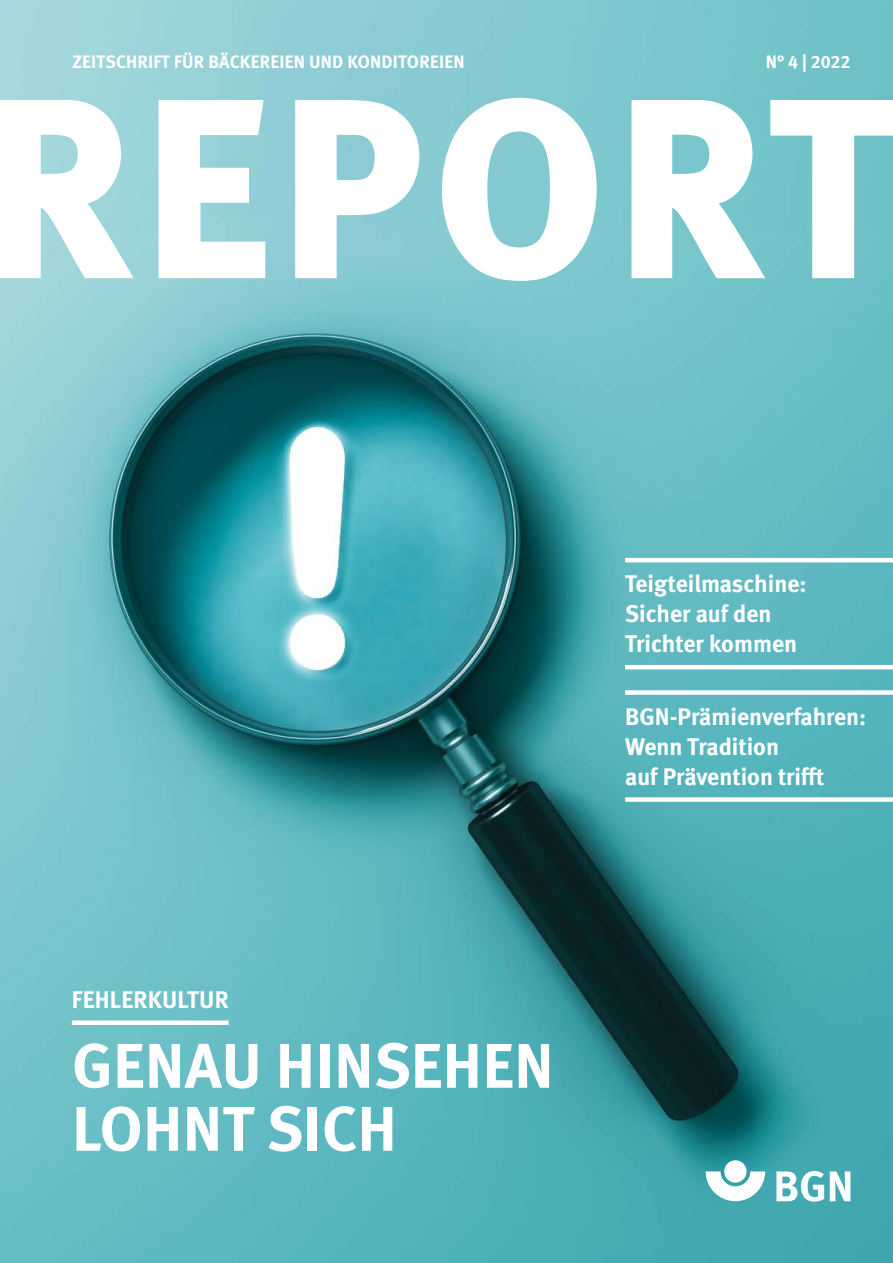
<style>
.page{position:relative;width:893px;height:1263px;background:#fff}
.page>*{position:absolute;margin:0;border:0;box-sizing:border-box;transform-origin:0 0}
.t1{font:700 63px/63px "DGUV Meta";letter-spacing:.01em;color:#fff}
.Titel_Störer_HL{font:700 24px/30px "DGUV Meta";color:#fff}
.Titel_Kopfzeile{font:700 18px "DGUV Meta";letter-spacing:.01em;color:#fff}
</style>
<div class="page">
<img style="left:0;top:0;width:893px;height:1263px">
<svg style="left:706px;top:1171px;width:59px;height:30px"></svg>
<div style="left:724px;top:1160px;width:23px;height:22px;background:#fff;border-radius:50%"></div>
<svg style="left:776px;top:1171px;width:48px;height:30px"></svg>
<svg style="left:830px;top:1171px;width:20px;height:30px"></svg>
<svg style="left:0;top:94px;width:893px;height:190px"></svg>
<div style="left:72px;top:1020px;width:157px;height:5px;background:#fff"></div>
<hr style="left:625px;top:558px;width:268px;height:4px;background:#fff">
<hr style="left:625px;top:665px;width:268px;height:4px;background:#fff">
<div style="left:625px;top:690px;width:268px;height:5px;background:#fff"></div>
<div style="left:625px;top:797px;width:268px;height:5px;background:#fff"></div>
<p class="Titel_Kopfzeile" style="left:72px;top:51px;width:394px">ZEITSCHRIFT FÜR BÄCKEREIEN UND KONDITOREIEN</p>
<p class="Titel_Kopfzeile" style="left:766px;top:51px;width:86px">N° 4 | 2022</p>
<p class="Titel_Störer_HL" style="left:625px;top:569px;width:183px">Teigteilmaschine:<br>Sicher auf den<br>Trichter kommen</p>
<p class="Titel_Störer_HL" style="left:625px;top:702px;width:243px">BGN-Prämienverfahren:<br>Wenn Tradition<br>auf Prävention trifft</p>
<p class="Titel_Störer_HL" style="left:72px;top:985px;width:158px">FEHLERKULTUR</p>
<p class="t1" style="left:72px;top:1036px;width:483px">GENAU HINSEHEN<br>LOHNT SICH</p>
</div>
